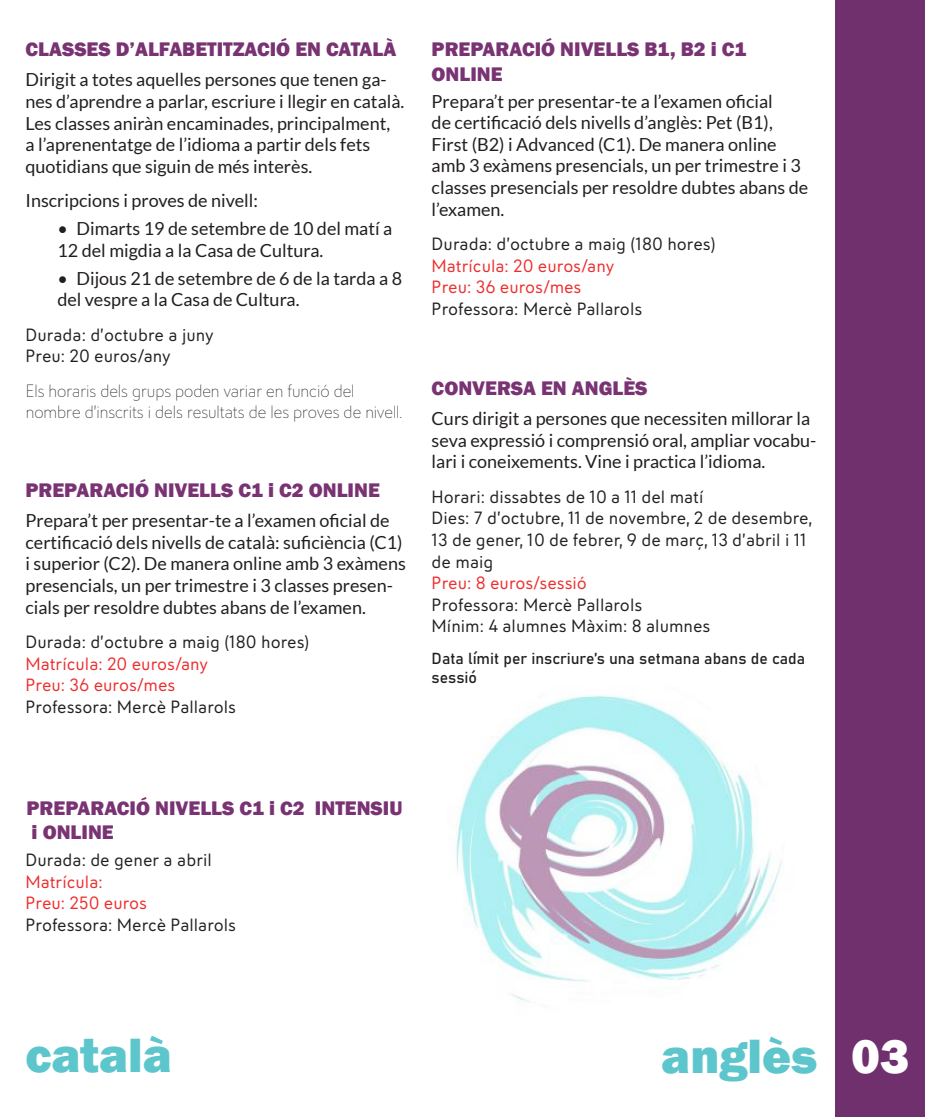
<style>
.page{position:relative;width:925px;height:1117px;background:#fff}
.page>*{position:absolute;margin:0;border:0;box-sizing:border-box;transform-origin:0 0}
.t1{font:800 49.5px "Franklin Gothic";color:#5dc6cd}
.t2{font:800 20.25px/24.3px "Franklin Gothic";color:#793373}
.t3{font:18px/21.6px "Lato";color:#231f20}
.t4{font:18px/21.6px "Infoma";color:#231f20}
.t5{font:18px/21.6px "Infoma";color:#ee2d2d}
.t6{font:100 18px/21.6px "Infoma";letter-spacing:-.04em;color:#231f20}
.t7{font:15.75px/18.9px "Bahnschrift";color:#231f20}
.s1{color:#fff}
</style>
<div class="page">
<div style="left:836px;top:0;width:89px;height:1116px;background:#70306e"></div>
<img style="left:451px;top:695px;width:330px;height:306px">
<p class="t2" style="left:26px;top:37px;width:372px">CLASSES D’ALFABETITZACIÓ EN CATALÀ</p>
<p class="t3" style="left:26px;top:69px;width:380px">Dirigit a totes aquelles persones que tenen ga&shy;nes d’aprendre a parlar, escriure i llegir en català.<br>Les classes aniràn encaminades, principalment,<br>a l’aprenentatge de l’idioma a partir dels fets quotidians que siguin de més interès.</p>
<p class="t3" style="left:26px;top:190px;width:234px">Inscripcions i proves de nivell:</p>
<p class="t3" style="left:57px;top:218px;width:336px">• Dimarts 19 de setembre de 10 del matí a<br>12 del migdia a la Casa de Cultura.</p>
<p class="t3" style="left:57px;top:267px;width:346px">• Dijous 21 de setembre de 6 de la tarda a 8 del vespre a la Casa de Cultura.</p>
<p class="t4" style="left:26px;top:323px;width:190px">Durada: d’octubre a juny<br>Preu: 20 euros/any</p>
<p class="t6" style="left:26px;top:379px;width:379px">Els horaris dels grups poden variar en funció del nombre d’inscrits i dels resultats de les proves de nivell.</p>
<p class="t2" style="left:26px;top:477px;width:356px">PREPARACIÓ NIVELLS C1 i C2 ONLINE</p>
<p class="t3" style="left:26px;top:509px;width:382px">Prepara’t per presentar-te a l’examen oficial de certificació dels nivells de català: suficiència (C1) i superior (C2). De manera online amb 3 exàmens presencials, un per trimestre i 3 classes presen&shy;cials per resoldre dubtes abans de l’examen.</p>
<p class="t4" style="left:26px;top:630px;width:285px">Durada: d’octubre a maig (180 hores)</p>
<p class="t5" style="left:26px;top:652px;width:184px">Matrícula: 20 euros/any<br>Preu: 36 euros/mes</p>
<p class="t4" style="left:26px;top:695px;width:212px">Professora: Mercè Pallarols</p>
<p class="t2" style="left:432px;top:37px;width:316px">PREPARACIÓ NIVELLS B1, B2 i C1<br>ONLINE</p>
<p class="t3" style="left:432px;top:90px;width:378px">Prepara’t per presentar-te a l’examen oficial<br>de certificació dels nivells d’anglès: Pet (B1), First (B2) i Advanced (C1). De manera online amb 3 exàmens presencials, un per trimestre i 3 classes presencials per resoldre dubtes abans de l’examen.</p>
<p class="t4" style="left:432px;top:232px;width:285px">Durada: d’octubre a maig (180 hores)</p>
<p class="t5" style="left:432px;top:254px;width:184px">Matrícula: 20 euros/any<br>Preu: 36 euros/mes</p>
<p class="t4" style="left:432px;top:297px;width:212px">Professora: Mercè Pallarols</p>
<p class="t2" style="left:432px;top:376px;width:217px">CONVERSA EN ANGLÈS</p>
<p class="t3" style="left:432px;top:407px;width:386px">Curs dirigit a persones que necessiten millorar la seva expressió i comprensió oral, ampliar vocabu&shy;lari i coneixements. Vine i practica l’idioma.</p>
<p class="t4" style="left:432px;top:485px;width:382px">Horari: dissabtes de 10 a 11 del matí<br>Dies: 7 d’octubre, 11 de novembre, 2 de desembre, 13 de gener, 10 de febrer, 9 de març, 13 d’abril i 11 de maig</p>
<p class="t5" style="left:432px;top:571px;width:157px">Preu: 8 euros/sessió</p>
<p class="t4" style="left:432px;top:593px;width:280px">Professora: Mercè Pallarols<br>Mínim: 4 alumnes Màxim: 8 alumnes</p>
<p class="t7" style="left:432px;top:648px;width:375px">Data límit per inscriure’s una setmana abans de cada sessió</p>
<p class="t2" style="left:27px;top:795px;width:377px">PREPARACIÓ NIVELLS C1 i C2 INTENSIU i ONLINE</p>
<p class="t4" style="left:26px;top:848px;width:188px">Durada: de gener a abril</p>
<p class="t5" style="left:26px;top:869px;width:123px">Matrícula:<br>Preu: 250 euros</p>
<p class="t4" style="left:26px;top:912px;width:212px">Professora: Mercè Pallarols</p>
<h1 class="t1" style="left:26px;top:1022px;width:148px">català</h1>
<h1 class="t1" style="left:661px;top:1023px;width:249px">anglès <span class="s1">03</span></h1>
</div>
